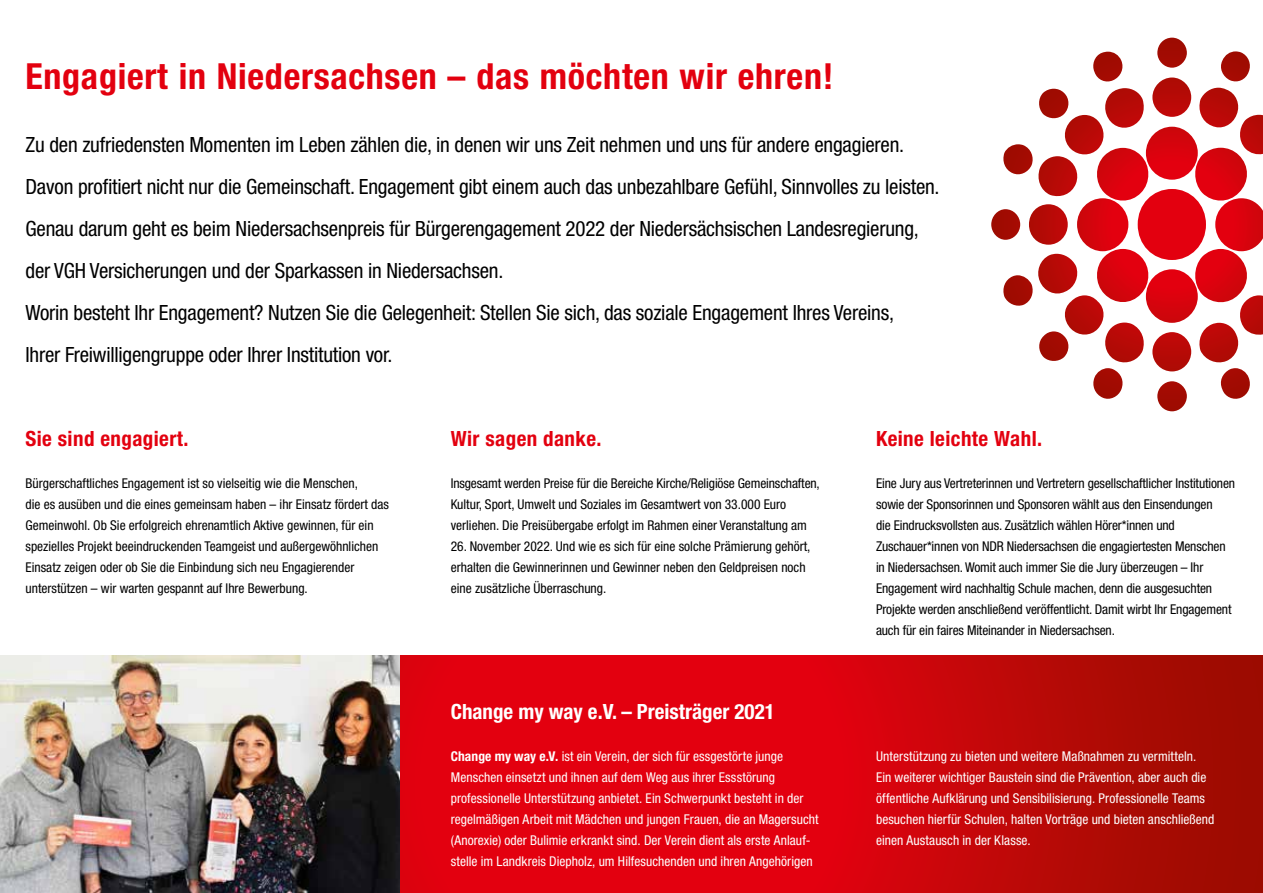
<style>
.page{position:relative;width:1263px;height:893px;background:#fff}
.page>*{position:absolute;margin:0;border:0;box-sizing:border-box;transform-origin:0 0}
.t1{font:700 condensed 36px "Helvetica Neue LT Std";letter-spacing:.02em;color:#e3000f}
.t2{font:condensed 21px/42px "Helvetica Neue LT Std";letter-spacing:-.01em;color:#000}
.t3{font:700 condensed 21px "Helvetica Neue LT Std";letter-spacing:.02em;color:#e3000f}
.t4{font:700 condensed 21px "Helvetica Neue LT Std";color:#fff}
.t5{font:condensed 13.5px/21px "Helvetica Neue LT Std";color:#000}
.t6{font:condensed 13.5px/21px "Helvetica Neue LT Std";letter-spacing:.005em;color:#fff}
.s1{font-weight:700}
</style>
<div class="page">
<svg style="left:991px;top:38px;width:272px;height:267px"></svg>
<svg style="left:400px;top:656px;width:863px;height:237px;background:#ce040b"></svg>
<img style="left:0;top:656px;width:400px;height:237px">
<h1 class="t1" style="left:26px;top:54px;width:809px">Engagiert in Niedersachsen – das möchten wir ehren!</h1>
<p class="t2" style="left:26px;top:123px;width:916px">Zu den zufriedensten Momenten im Leben zählen die, in denen wir uns Zeit nehmen und uns für andere engagieren.<br>Davon profitiert nicht nur die Gemeinschaft. Engagement gibt einem auch das unbezahlbare Gefühl, Sinnvolles zu leisten.<br>Genau darum geht es beim Niedersachsenpreis für Bürgerengagement 2022 der Niedersächsischen Landesregierung, der VGH Versicherungen und der Sparkassen in Niedersachsen.<br>Worin besteht Ihr Engagement? Nutzen Sie die Gelegenheit: Stellen Sie sich, das soziale Engagement Ihres Vereins,<br>Ihrer Freiwilligengruppe oder Ihrer Institution vor.</p>
<h2 class="t3" style="left:26px;top:425px;width:165px">Sie sind engagiert.</h2>
<p class="t5" style="left:26px;top:472px;width:365px">Bürgerschaftliches Engagement ist so vielseitig wie die Menschen,<br>die es ausüben und die eines gemeinsam haben – ihr Einsatz fördert das Gemeinwohl. Ob Sie erfolgreich ehrenamtlich Aktive gewinnen, für ein spezielles Projekt beeindruckenden Teamgeist und außergewöhnlichen Einsatz zeigen oder ob Sie die Einbindung sich neu Engagierender unterstützen – wir warten gespannt auf Ihre Bewerbung.</p>
<h2 class="t3" style="left:451px;top:425px;width:152px">Wir sagen danke.</h2>
<p class="t5" style="left:451px;top:472px;width:371px">Insgesamt werden Preise für die Bereiche Kirche/Religiöse Gemeinschaften,<br>Kultur, Sport, Umwelt und Soziales im Gesamtwert von 33.000 Euro verliehen. Die Preisübergabe erfolgt im Rahmen einer Veranstaltung am</p>
<p class="t5" style="left:451px;top:535px;width:361px">26. November 2022. Und wie es sich für eine solche Prämierung gehört, erhalten die Gewinnerinnen und Gewinner neben den Geldpreisen noch eine zusätzliche Überraschung.</p>
<h2 class="t3" style="left:876px;top:425px;width:168px">Keine leichte Wahl.</h2>
<p class="t5" style="left:876px;top:472px;width:361px">Eine Jury aus Vertreterinnen und Vertretern gesellschaftlicher Institutionen sowie der Sponsorinnen und Sponsoren wählt aus den Einsendungen<br>die Eindrucksvollsten aus. Zusätzlich wählen Hörer*innen und Zuschauer*innen von NDR Niedersachsen die engagiertesten Menschen in Niedersachsen. Womit auch immer Sie die Jury überzeugen – Ihr Engagement wird nachhaltig Schule machen, denn die ausgesuchten Projekte werden anschließend veröffentlicht. Damit wirbt Ihr Engagement auch für ein faires Miteinander in Niedersachsen.</p>
<h2 class="t4" style="left:451px;top:698px;width:326px">Change my way e.V. – Preisträger 2021</h2>
<p class="t6" style="left:451px;top:745px;width:369px"><span class="s1">Change my way e.V.</span> ist ein Verein, der sich für essgestörte junge Menschen einsetzt und ihnen auf dem Weg aus ihrer Essstörung professionelle Unterstützung anbietet. Ein Schwerpunkt besteht in der regelmäßigen Arbeit mit Mädchen und jungen Frauen, die an Magersucht (Anorexie) oder Bulimie erkrankt sind. Der Verein dient als erste Anlauf&shy;stelle im Landkreis Diepholz, um Hilfesuchenden und ihren Angehörigen</p>
<p class="t6" style="left:876px;top:745px;width:340px">Unterstützung zu bieten und weitere Maßnahmen zu vermitteln.<br>Ein weiterer wichtiger Baustein sind die Prävention, aber auch die öffentliche Aufklärung und Sensibilisierung. Professionelle Teams besuchen hierfür Schulen, halten Vorträge und bieten anschließend einen Austausch in der Klasse.</p>
</div>
